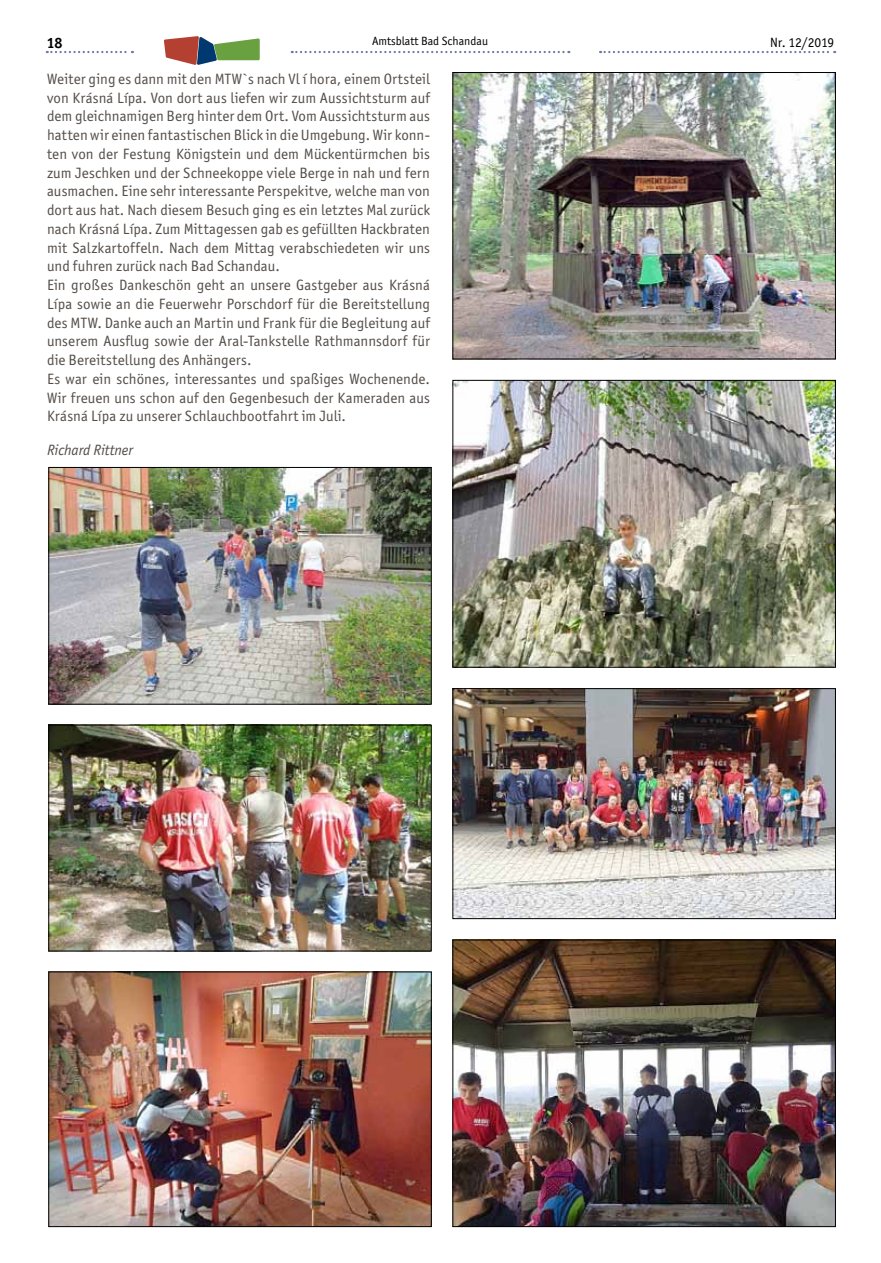
<style>
.page{position:relative;width:881px;height:1263px;background:#fff}
.page>*{position:absolute;margin:0;border:0;box-sizing:border-box;transform-origin:0 0}
.t1{font:15px/18.8px "Officina San ITC";letter-spacing:.005em;color:#544d48}
.t2{font:italic 15px "Officina San ITC";color:#544d48}
.t3{font:700 15px "Officina San ITC";color:#000}
.t4{font:13.5px "Officina San ITC";letter-spacing:-.015em;color:#000}
.t5{font:12px "Officina San ITC";color:#000}
</style>
<div class="page">
<svg style="left:291px;top:51px;width:278px;height:2px"></svg>
<svg style="left:47px;top:51px;width:86px;height:2px"></svg>
<svg style="left:600px;top:51px;width:234px;height:2px"></svg>
<svg style="left:164px;top:36px;width:95px;height:29px"></svg>
<img style="left:50px;top:469px;width:379px;height:233px">
<div style="left:48px;top:467px;width:383px;height:237px;border:1px solid #000"></div>
<img style="left:50px;top:727px;width:379px;height:222px">
<div style="left:48px;top:725px;width:383px;height:226px;border:1px solid #000"></div>
<img style="left:50px;top:974px;width:379px;height:251px">
<div style="left:48px;top:972px;width:383px;height:255px;border:1px solid #000"></div>
<img style="left:454px;top:74px;width:379px;height:283px">
<div style="left:452px;top:72px;width:383px;height:287px;border:1px solid #000"></div>
<img style="left:454px;top:382px;width:379px;height:283px">
<div style="left:452px;top:380px;width:383px;height:287px;border:1px solid #000"></div>
<img style="left:454px;top:690px;width:379px;height:227px">
<div style="left:452px;top:688px;width:383px;height:231px;border:1px solid #000"></div>
<img style="left:454px;top:942px;width:379px;height:283px">
<div style="left:452px;top:940px;width:383px;height:287px;border:1px solid #000"></div>
<p class="t3" style="left:47px;top:34px;width:17px">18</p>
<p class="t5" style="left:372px;top:34px;width:117px">Amtsblatt Bad Schandau</p>
<p class="t4" style="left:769px;top:34px;width:66px">Nr. 12/2019</p>
<p class="t1" style="left:47px;top:69px;width:384px">Weiter ging es dann mit den MTW`s nach Vl í hora, einem Ortsteil von Krásná Lípa. Von dort aus liefen wir zum Aussichtsturm auf dem gleichnamigen Berg hinter dem Ort. Vom Aussichtsturm aus hatten wir einen fantastischen Blick in die Umgebung. Wir konn&shy;ten von der Festung Königstein und dem Mückentürmchen bis zum Jeschken und der Schneekoppe viele Berge in nah und fern ausmachen. Eine sehr interessante Perspekitve, welche man von dort aus hat. Nach diesem Besuch ging es ein letztes Mal zurück nach Krásná Lípa. Zum Mittagessen gab es gefüllten Hackbraten mit Salzkartoffeln. Nach dem Mittag verabschiedeten wir uns und fuhren zurück nach Bad Schandau.<br>Ein großes Dankeschön geht an unsere Gastgeber aus Krásná Lípa sowie an die Feuerwehr Porschdorf für die Bereitstellung des MTW. Danke auch an Martin und Frank für die Begleitung auf unserem Ausflug sowie der Aral-Tankstelle Rathmannsdorf für die Bereitstellung des Anhängers.<br>Es war ein schönes, interessantes und spaßiges Wochenende.<br>Wir freuen uns schon auf den Gegenbesuch der Kameraden aus Krásná Lípa zu unserer Schlauchbootfahrt im Juli.</p>
<p class="t2" style="left:47px;top:442px;width:87px">Richard Rittner</p>
</div>
